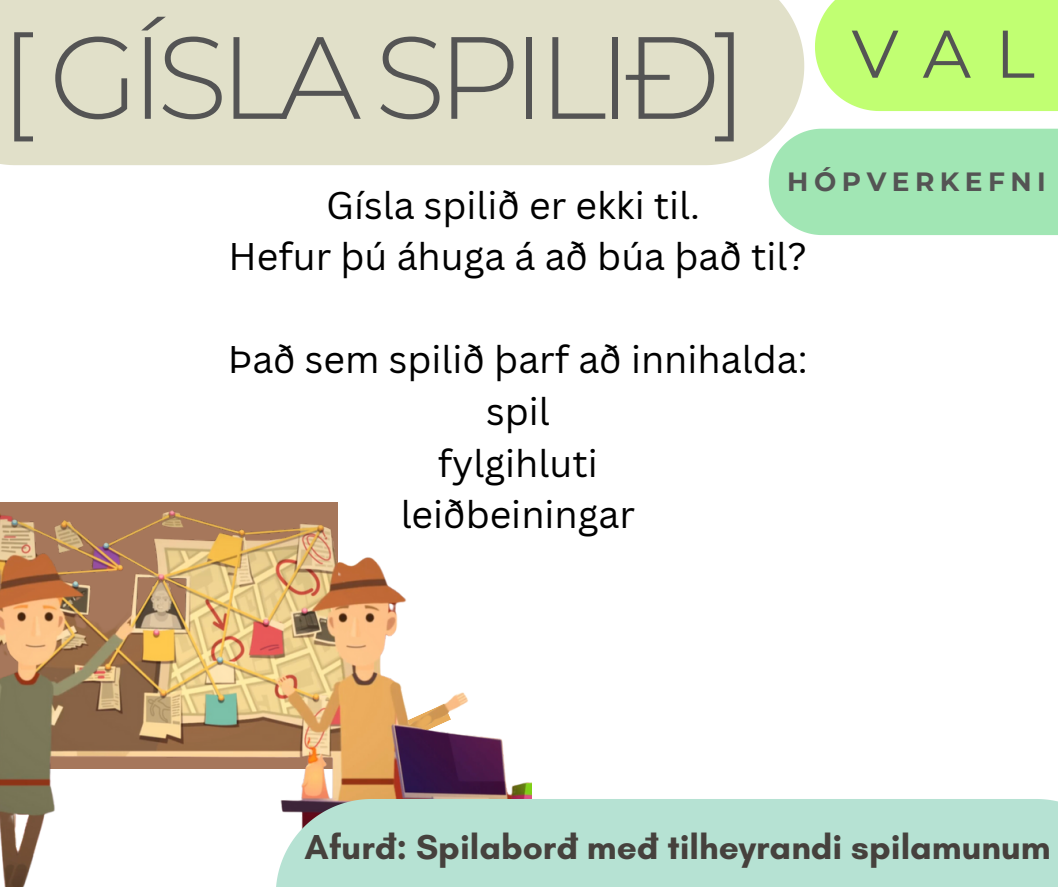
<style>
.page{position:relative;width:1058px;height:887px;background:#fff}
.page>*{position:absolute;margin:0;border:0;box-sizing:border-box;transform-origin:0 0}
.t1{font:300 116.55px "Montserrat";letter-spacing:-.07em;color:#545454}
.t2{font:67.2px "Montserrat";color:#545454}
.t3{font:37.5px "Canva Sans";color:#000}
.t4{font:700 35.25px "Glacial Indifference";color:#46413d}
.t5{font:700 26.4px "Montserrat";letter-spacing:.21em;color:#545454}
</style>
<div class="page">
<div style="left:768px;top:129px;width:290px;height:106px;background:#a1e6b4"></div>
<div style="left:0;top:0;width:804px;height:165px;background:#e1e0c9"></div>
<div style="left:815px;top:0;width:243px;height:111px;background:#c1ff72"></div>
<img style="left:0;top:502px;width:531px;height:384px">
<div style="left:276px;top:799px;width:782px;height:87px;background:#b6e2d3"></div>
<p class="t1" style="left:0;top:6px;width:749px">[ GÍSLA SPILIÐ]</p>
<p class="t2" style="left:851px;top:13px;width:185px">VAL</p>
<p class="t5" style="left:787px;top:165px;width:260px">HÓPVERKEFNI</p>
<p class="t3" style="left:326px;top:178px;width:375px">Gísla spilið er ekki til.</p>
<p class="t3" style="left:228px;top:230px;width:579px">Hefur þú áhuga á að búa það til?</p>
<p class="t3" style="left:228px;top:333px;width:581px">Það sem spilið þarf að innihalda:</p>
<p class="t3" style="left:486px;top:385px;width:65px">spil</p>
<p class="t3" style="left:438px;top:436px;width:161px">fylgihluti</p>
<p class="t3" style="left:400px;top:488px;width:236px">leiðbeiningar</p>
<p class="t4" style="left:304px;top:825px;width:747px">Afurð: Spilaborð með tilheyrandi spilamunum</p>
</div>
